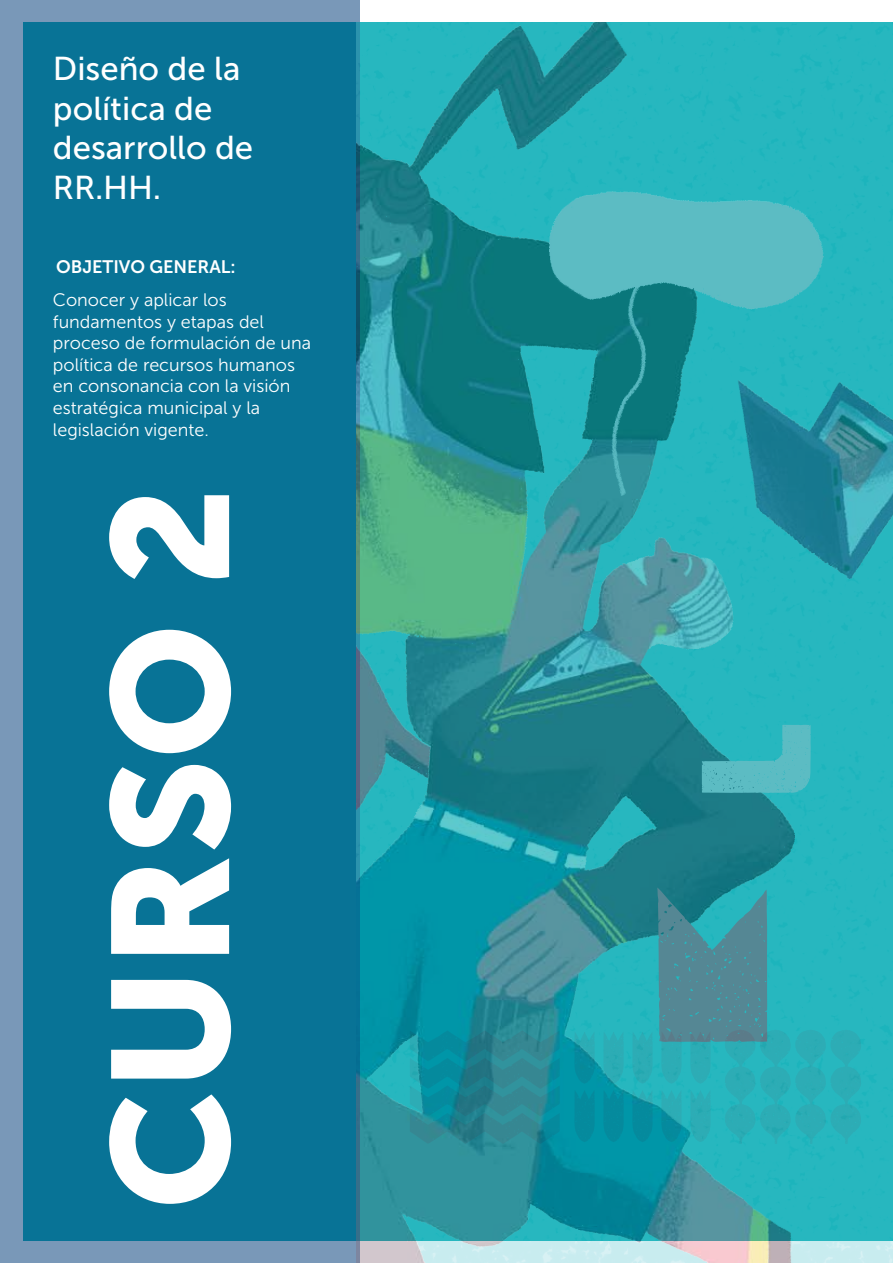
<style>
.page{position:relative;width:893px;height:1263px;background:#fff}
.page>*{position:absolute;margin:0;border:0;box-sizing:border-box;transform-origin:0 0}
.t1{font:165px "Museo Sans 900";color:#fff}
.t2{font:33px/39.6px "Museo Sans 500";color:#fff}
.t3{font:18px/21.6px "Museo Sans 300";color:#fff}
.t4{font:18px "Museo Sans 700";color:#fff}
</style>
<div class="page">
<svg style="left:0;top:0;width:359px;height:1263px;background:#127699"></svg>
<div style="left:794px;top:22px;width:99px;height:1241px;background:#27b7bf"></div>
<img style="left:357px;top:22px;width:437px;height:1241px">
<img style="left:736px;top:380px;width:157px;height:199px">
<img style="left:550px;top:192px;width:274px;height:304px">
<svg style="left:701px;top:725px;width:110px;height:68px;background:#44b6bd"></svg>
<svg style="left:632px;top:887px;width:229px;height:257px;background:#2fa5af"></svg>
<h2 class="t2" style="left:53px;top:49px;width:202px">Diseño de la política de desarrollo de<br>RR.HH.</h2>
<p class="t4" style="left:56px;top:257px;width:181px">OBJETIVO GENERAL:</p>
<p class="t3" style="left:53px;top:289px;width:260px">Conocer y aplicar los fundamentos y etapas del proceso de formulación de una política de recursos humanos en consonancia con la visión estratégica municipal y la legislación vigente.</p>
<h1 class="t1" style="left:78px;top:1209px;width:724px;rotate:-90deg">CURSO 2</h1>
</div>
